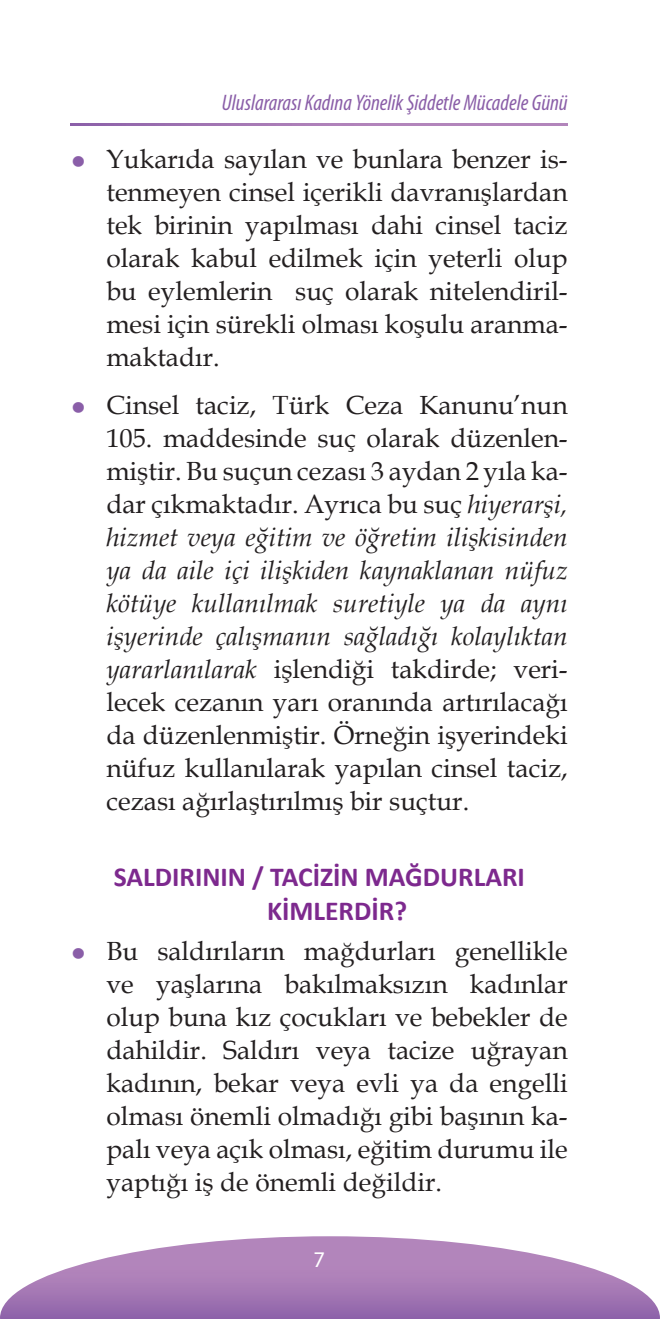
<style>
.page{position:relative;width:660px;height:1319px;background:#fff}
.page>*{position:absolute;margin:0;border:0;box-sizing:border-box;transform-origin:0 0}
.baslık{font:700 27.5px/33.5px "Calibri";color:#7d298e}
.madde{font:26.25px/33px "Book Antiqua";color:#231f20;text-align:justify}
.t1{font:italic condensed 22.5px "Myriad Pro";color:#8a5ea8}
.t2{font:22.5px "Myriad Pro";color:#fff}
.s1{font-family:"Apple Casual";color:#8a5ea8}
.s2{font-style:italic}
</style>
<div class="page">
<svg style="left:0;top:1236px;width:659px;height:82px"></svg>
<svg style="left:71px;top:123px;width:496px;height:2px"></svg>
<p class="t1" style="left:222px;top:89px;width:347px">Uluslararası Kadına Yönelik Şiddetle Mücadele Günü</p>
<p class="madde" style="left:106px;top:142px;width:462px;text-indent:-35px"><span class="s1">•</span> Yukarıda sayılan ve bunlara benzer is&shy;tenmeyen cinsel içerikli davranışlardan tek birinin yapılması dahi cinsel taciz olarak kabul edilmek için yeterli olup bu eylemlerin suç olarak nitelendiril&shy;mesi için sürekli olması koşulu aranma&shy;maktadır.</p>
<p class="madde" style="left:106px;top:387px;width:462px;text-indent:-35px"><span class="s1">•</span> Cinsel taciz, Türk Ceza Kanunu’nun 105. maddesinde suç olarak düzenlen&shy;miştir. Bu suçun cezası 3 aydan 2 yıla ka&shy;dar çıkmaktadır. Ayrıca bu suç <span class="s2">hiyerarşi, hizmet veya eğitim ve öğretim ilişkisinden ya da aile içi ilişkiden kaynaklanan nüfuz kötüye kullanılmak suretiyle ya da aynı işyerinde çalışmanın sağladığı kolaylıktan yararlanılarak</span> işlendiği takdirde; veri&shy;lecek cezanın yarı oranında artırılacağı da düzenlenmiştir. Örneğin işyerindeki nüfuz kullanılarak yapılan cinsel taciz, cezası ağırlaştırılmış bir suçtur.</p>
<p class="baslık" style="left:267px;top:860px;width:259px;text-indent:-153px">SALDIRININ / TACİZİN MAĞDURLARI<br>KİMLERDİR?</p>
<p class="madde" style="left:106px;top:933px;width:462px;text-indent:-35px"><span class="s1">•</span> Bu saldırıların mağdurları genellikle ve yaşlarına bakılmaksızın kadınlar olup buna kız çocukları ve bebekler de dahildir. Saldırı veya tacize uğrayan kadının, bekar veya evli ya da engelli olması önemli olmadığı gibi başının ka&shy;palı veya açık olması, eğitim durumu ile yaptığı iş de önemli değildir.</p>
<p class="t2" style="left:313px;top:1245px;width:13px">7</p>
</div>
